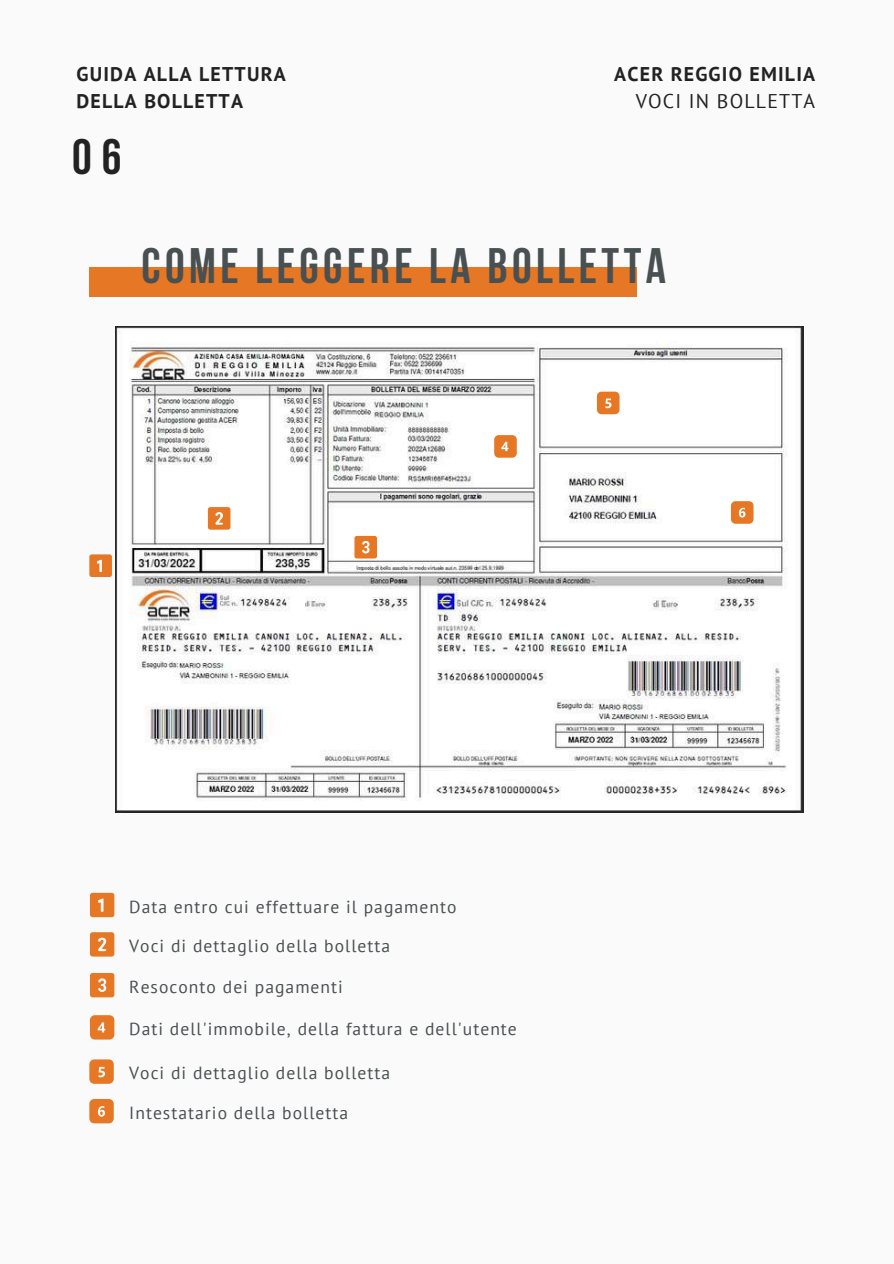
<style>
.page{position:relative;width:894px;height:1264px;background:#fff}
.page>*{position:absolute;margin:0;border:0;box-sizing:border-box;transform-origin:0 0}
.t1{font:700 49.65px "Bebas Neue";letter-spacing:.09em;color:#495052}
.t2{font:700 49.65px "Bebas Neue";color:#222}
.t3{font:700 19.8px/27px "PT Sans";letter-spacing:.06em;color:#222}
.t4{font:19.8px "PT Sans";letter-spacing:.06em;color:#222}
.t5{font:17.55px "PT Sans";letter-spacing:.06em;color:#495052}
</style>
<div class="page">
<div style="left:0;top:0;width:893px;height:1263px;background:#fafafa"></div>
<div style="left:89px;top:267px;width:548px;height:29px;background:#e67724"></div>
<img style="left:116px;top:326px;width:687px;height:486px">
<svg style="left:89px;top:554px;width:23px;height:23px"></svg>
<svg style="left:208px;top:507px;width:22px;height:22px"></svg>
<svg style="left:354px;top:536px;width:23px;height:22px"></svg>
<svg style="left:494px;top:435px;width:22px;height:22px"></svg>
<svg style="left:596px;top:391px;width:23px;height:23px"></svg>
<svg style="left:730px;top:501px;width:23px;height:22px"></svg>
<svg style="left:90px;top:892px;width:24px;height:25px"></svg>
<svg style="left:90px;top:932px;width:24px;height:24px"></svg>
<svg style="left:90px;top:973px;width:24px;height:24px"></svg>
<svg style="left:90px;top:1015px;width:24px;height:24px"></svg>
<svg style="left:89px;top:1059px;width:25px;height:24px"></svg>
<svg style="left:89px;top:1099px;width:25px;height:24px"></svg>
<p class="t3" style="left:76px;top:60px;width:211px">GUIDA ALLA LETTURA<br>DELLA BOLLETTA</p>
<h1 class="t2" style="left:72px;top:137px;width:51px">06</h1>
<p class="t3" style="left:614px;top:60px;width:202px">ACER REGGIO EMILIA</p>
<p class="t4" style="left:635px;top:88px;width:181px">VOCI IN BOLLETTA</p>
<h1 class="t1" style="left:141px;top:245px;width:526px">COME LEGGERE LA BOLLETTA</h1>
<p class="t5" style="left:129px;top:894px;width:329px">Data entro cui effettuare il pagamento</p>
<p class="t5" style="left:129px;top:934px;width:262px">Voci di dettaglio della bolletta</p>
<p class="t5" style="left:129px;top:974px;width:215px">Resoconto dei pagamenti</p>
<p class="t5" style="left:129px;top:1017px;width:389px">Dati dell'immobile, della fattura e dell'utente</p>
<p class="t5" style="left:129px;top:1061px;width:262px">Voci di dettaglio della bolletta</p>
<p class="t5" style="left:129px;top:1100px;width:220px">Intestatario della bolletta</p>
</div>
